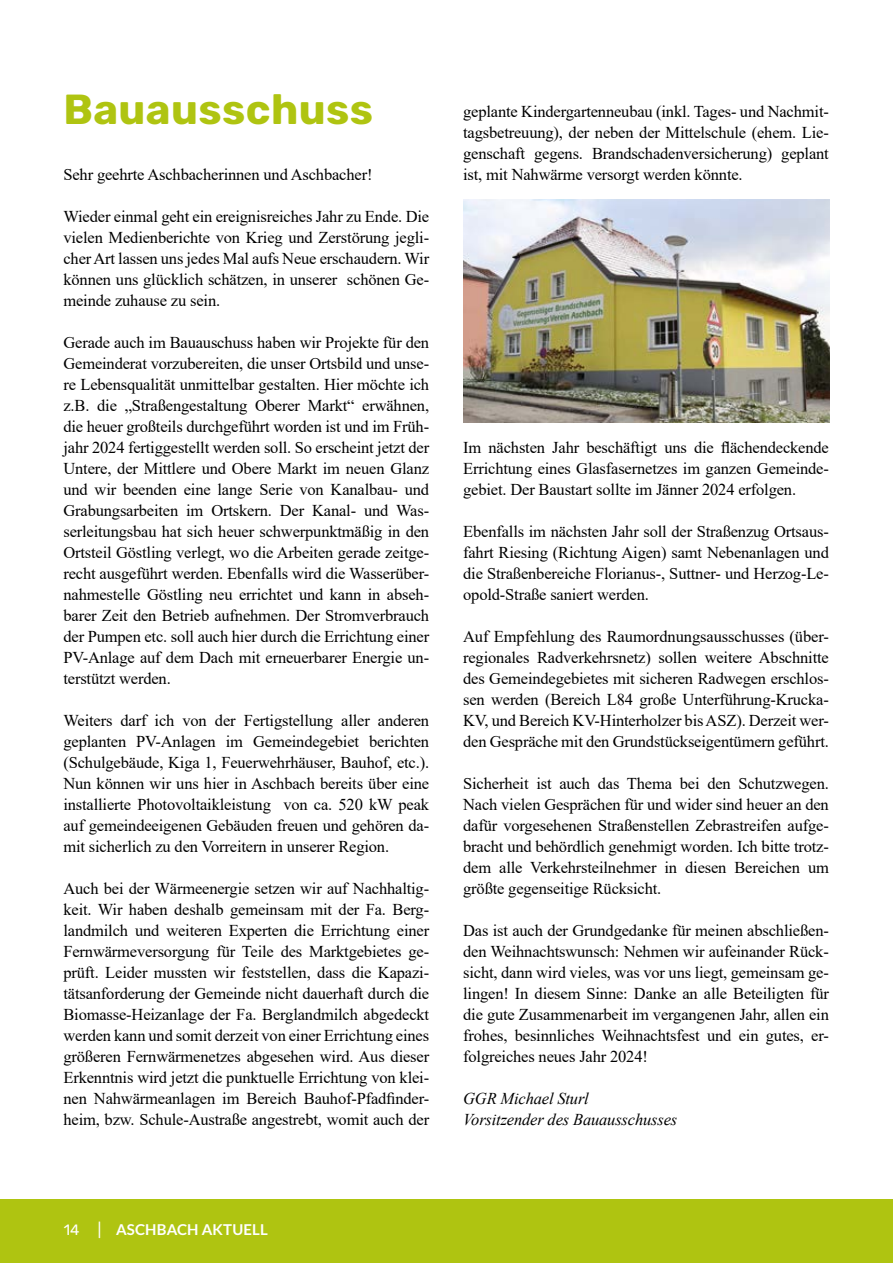
<style>
.page{position:relative;width:893px;height:1263px;background:#fff}
.page>*{position:absolute;margin:0;border:0;box-sizing:border-box;transform-origin:0 0}
.t1{font:700 42px "Rubik";letter-spacing:.01em;color:#afc411}
.t2{font:16.5px/21px "Times New Roman";letter-spacing:-.01em;color:#000;text-align:justify}
.t3{font:italic 16.5px/21px "Times New Roman";letter-spacing:-.01em;color:#000}
.t4{font:700 15px "Lato";letter-spacing:.01em;color:#fff}
.s1{font-family:"Rubik";font-weight:400}
</style>
<div class="page">
<div style="left:0;top:1199px;width:893px;height:64px;background:#afc411"></div>
<img style="left:463px;top:199px;width:366px;height:223px">
<h1 class="t1" style="left:63px;top:86px;width:311px">Bauausschuss</h1>
<p class="t2" style="left:63px;top:163px;width:311px">Sehr geehrte Aschbacherinnen und Aschbacher!</p>
<p class="t2" style="left:63px;top:205px;width:367px">Wieder einmal geht ein ereignisreiches Jahr zu Ende. Die vielen Medienberichte von Krieg und Zerstörung jegli&shy;cher Art lassen uns jedes Mal aufs Neue erschaudern. Wir können uns glücklich schätzen, in unserer schönen Ge&shy;meinde zuhause zu sein.</p>
<p class="t2" style="left:63px;top:331px;width:367px">Gerade auch im Bauauschuss haben wir Projekte für den Gemeinderat vorzubereiten, die unser Ortsbild und unse&shy;re Lebensqualität unmittelbar gestalten. Hier möchte ich z.B. die „Straßengestaltung Oberer Markt“ erwähnen, die heuer großteils durchgeführt worden ist und im Früh&shy;jahr 2024 fertiggestellt werden soll. So erscheint jetzt der Untere, der Mittlere und Obere Markt im neuen Glanz und wir beenden eine lange Serie von Kanalbau- und Grabungsarbeiten im Ortskern. Der Kanal- und Was&shy;serleitungsbau hat sich heuer schwerpunktmäßig in den Ortsteil Göstling verlegt, wo die Arbeiten gerade zeitge&shy;recht ausgeführt werden. Ebenfalls wird die Wasserüber&shy;nahmestelle Göstling neu errichtet und kann in abseh&shy;barer Zeit den Betrieb aufnehmen. Der Stromverbrauch der Pumpen etc. soll auch hier durch die Errichtung einer PV-Anlage auf dem Dach mit erneuerbarer Energie un&shy;terstützt werden.</p>
<p class="t2" style="left:63px;top:710px;width:367px">Weiters darf ich von der Fertigstellung aller anderen geplanten PV-Anlagen im Gemeindegebiet berichten (Schulgebäude, Kiga 1, Feuerwehrhäuser, Bauhof, etc.).<br>Nun können wir uns hier in Aschbach bereits über eine installierte Photovoltaikleistung von ca. 520 kW peak auf gemeindeeigenen Gebäuden freuen und gehören da&shy;mit sicherlich zu den Vorreitern in unserer Region.</p>
<p class="t2" style="left:63px;top:878px;width:367px">Auch bei der Wärmeenergie setzen wir auf Nachhaltig&shy;keit. Wir haben deshalb gemeinsam mit der Fa. Berg&shy;landmilch und weiteren Experten die Errichtung einer Fernwärmeversorgung für Teile des Marktgebietes ge&shy;prüft. Leider mussten wir feststellen, dass die Kapazi&shy;tätsanforderung der Gemeinde nicht dauerhaft durch die Biomasse-Heizanlage der Fa. Berglandmilch abgedeckt werden kann und somit derzeit von einer Errichtung eines größeren Fernwärmenetzes abgesehen wird. Aus dieser Erkenntnis wird jetzt die punktuelle Errichtung von klei&shy;nen Nahwärmeanlagen im Bereich Bauhof-Pfadfinder&shy;heim, bzw. Schule-Austraße angestrebt, womit auch der</p>
<p class="t2" style="left:463px;top:101px;width:367px">geplante Kindergartenneubau (inkl. Tages- und Nachmit&shy;tagsbetreuung), der neben der Mittelschule (ehem. Lie&shy;genschaft gegens. Brandschadenversicherung) geplant ist, mit Nahwärme versorgt werden könnte.</p>
<p class="t2" style="left:463px;top:437px;width:367px">Im nächsten Jahr beschäftigt uns die flächendeckende Errichtung eines Glasfasernetzes im ganzen Gemeinde&shy;gebiet. Der Baustart sollte im Jänner 2024 erfolgen.</p>
<p class="t2" style="left:463px;top:521px;width:367px">Ebenfalls im nächsten Jahr soll der Straßenzug Ortsaus&shy;fahrt Riesing (Richtung Aigen) samt Nebenanlagen und die Straßenbereiche Florianus-, Suttner- und Herzog-Le&shy;opold-Straße saniert werden.</p>
<p class="t2" style="left:463px;top:626px;width:367px">Auf Empfehlung des Raumordnungsausschusses (über&shy;regionales Radverkehrsnetz) sollen weitere Abschnitte des Gemeindegebietes mit sicheren Radwegen erschlos&shy;sen werden (Bereich L84 große Unterführung-Krucka-KV, und Bereich KV-Hinterholzer bis ASZ). Derzeit wer&shy;den Gespräche mit den Grundstückseigentümern geführt.</p>
<p class="t2" style="left:463px;top:773px;width:367px">Sicherheit ist auch das Thema bei den Schutzwegen.<br>Nach vielen Gesprächen für und wider sind heuer an den dafür vorgesehenen Straßenstellen Zebrastreifen aufge&shy;bracht und behördlich genehmigt worden. Ich bitte trotz&shy;dem alle Verkehrsteilnehmer in diesen Bereichen um größte gegenseitige Rücksicht.</p>
<p class="t2" style="left:463px;top:920px;width:367px">Das ist auch der Grundgedanke für meinen abschließen&shy;den Weihnachtswunsch: Nehmen wir aufeinander Rück&shy;sicht, dann wird vieles, was vor uns liegt, gemeinsam ge&shy;lingen! In diesem Sinne: Danke an alle Beteiligten für die gute Zusammenarbeit im vergangenen Jahr, allen ein frohes, besinnliches Weihnachtsfest und ein gutes, er&shy;folgreiches neues Jahr 2024!</p>
<p class="t3" style="left:463px;top:1088px;width:216px">GGR Michael Sturl<br>Vorsitzender des Bauausschusses</p>
<p class="t4" style="left:64px;top:1221px;width:206px"><span class="s1">14 |</span> ASCHBACH AKTUELL</p>
</div>
